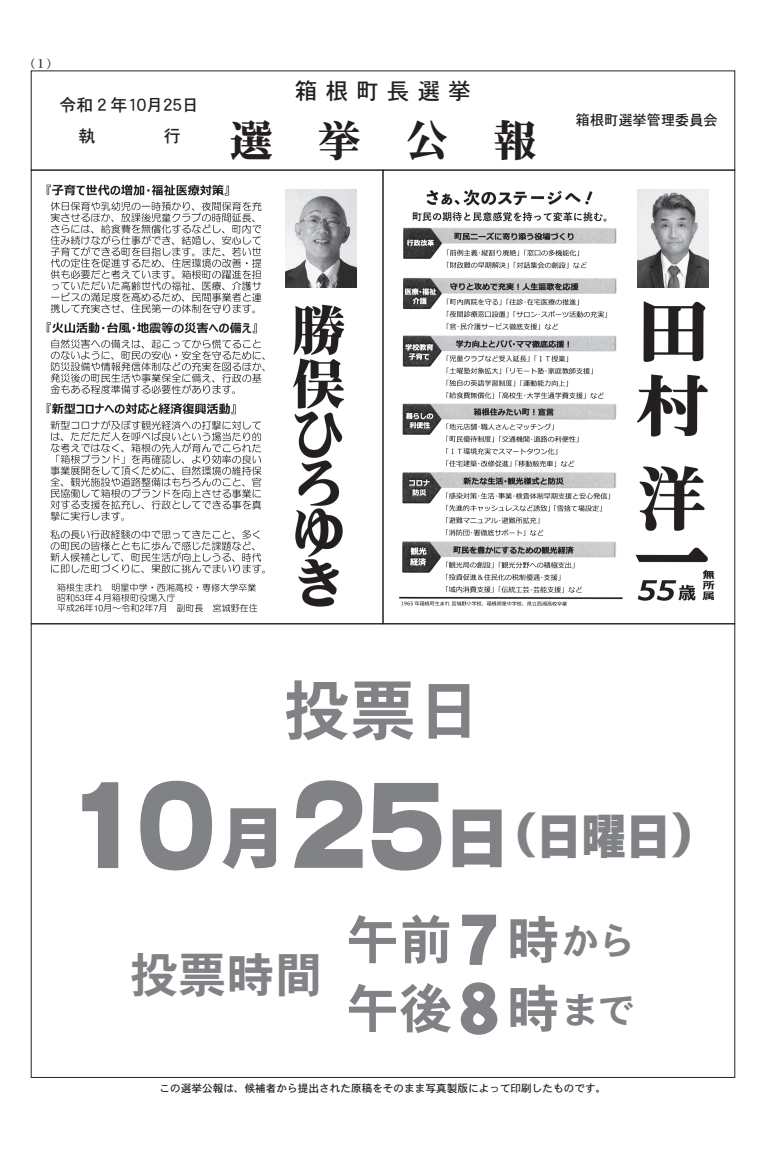
<style>
.page{position:relative;width:766px;height:1154px;background:#fff}
.page>*{position:absolute;margin:0;border:0;box-sizing:border-box;transform-origin:0 0}
.t1{font:66px "DFHS Gothic W7 WIN RKSJ H";color:#808285}
.t2{font:53.1px/68.7px "DFHS Gothic W7 WINP RKSJ H";color:#808285}
.t3{font:49.6px "Rg PNOW GU 83 pv RKSJ H";color:#808285;scale:.9 1}
.t4{font:48.2px "DFHS Gothic W7 WIN RKSJ H";color:#808285}
.t5{font:43.9px "DFHS Mincho W9 WINP RKSJ H";color:#231f20}
.t6{font:22.7px "DFHS Gothic W5 WINP RKSJ H";letter-spacing:.35em;color:#231f20}
.t7{font:17px "DFHS Gothic W5 WINP RKSJ H";color:#231f20}
.t8{font:14.2px "DFHS Gothic W5 WINP RKSJ H";color:#231f20}
.t9{font:12px "DFHS Mincho W5 WINP RKSJ H";color:#231f20}
.t10{font:10.6px "DFHS Gothic W5 WINP RKSJ H";color:#231f20}
.s1{font-size:104.6px}
.s2{font-size:68px}
.s3{font-family:"DFHS Gothic W9 WINP RKSJ H";font-size:70.9px}
.s4{font-size:36.5px}
</style>
<div class="page">
<img style="left:46px;top:184px;width:311px;height:429px">
<img style="left:286px;top:190px;width:70px;height:98px">
<img style="left:399px;top:189px;width:316px;height:417px">
<img style="left:637px;top:190px;width:71px;height:98px">
<p class="t9" style="left:31px;top:58px;width:21px">(１)</p>
<h3 class="t7" style="left:59px;top:96px;width:141px">令和２年10月25日</h3>
<h3 class="t6" style="left:295px;top:80px;width:177px">箱根町長選挙</h3>
<h3 class="t5" style="left:229px;top:118px;width:309px">選　挙　公　報</h3>
<h3 class="t8" style="left:575px;top:113px;width:143px">箱根町選挙管理委員会</h3>
<h1 class="t1" style="left:284px;top:677px;width:199px">投票日</h1>
<h3 class="t3" style="left:75px;top:810px;width:688px"><span class="s1">10</span><span class="s2">月</span><span class="s1">25</span><span class="s2">日</span>(日曜日)</h3>
<h3 class="t4" style="left:130px;top:950px;width:194px">投票時間</h3>
<h2 class="t2" style="left:346px;top:905px;width:290px">午前<span class="s3">7</span>時<span class="s4">から</span>午後<span class="s3">8</span>時<span class="s4">まで</span></h2>
<p class="t10" style="left:159px;top:1083px;width:448px">この選挙公報は、候補者から提出された原稿をそのまま写真製版によって印刷したものです。</p>
</div>
